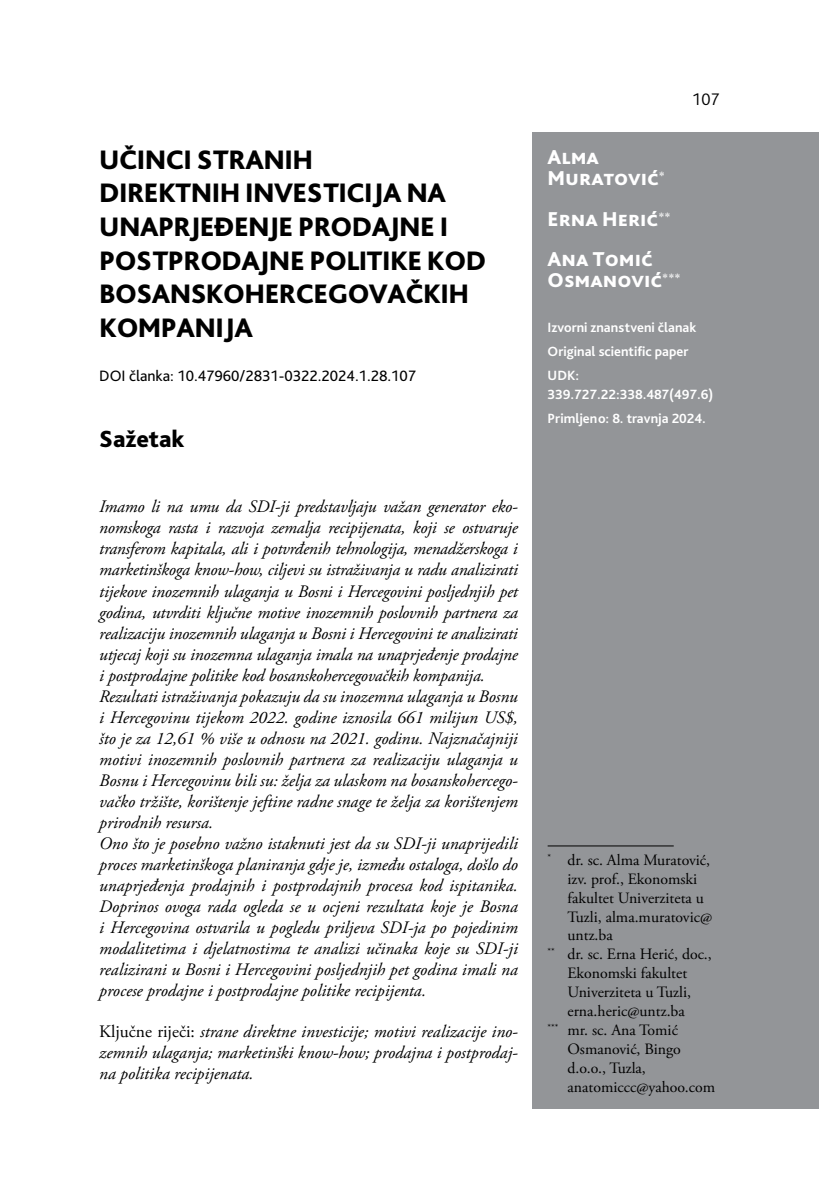
<style>
.page{position:relative;width:819px;height:1191px;background:#fff}
.page>*{position:absolute;margin:0;border:0;box-sizing:border-box;transform-origin:0 0}
.t1{font:800 28px/33.6px "Bliss Pro";letter-spacing:-.02em;color:#000}
.t2{font:800 24.5px "Bliss Pro";color:#000}
.t3{font:800 21px/21px "Bliss Pro";color:#fff}
.t4{font:italic 17.5px/21px "Adobe Garamond Pro";color:#000}
.t5{font:300 17.5px "Bliss Pro";color:#000}
.t6{font:15.75px "Adobe Garamond Pro";color:#000}
.t7{font:15.75px "Bliss Pro";color:#000}
.t8{font:700 14px/24.2px "Bliss Pro";color:#fff}
.s1{font-style:normal}
</style>
<div class="page">
<div style="left:532px;top:132px;width:287px;height:977px;background:#939598"></div>
<hr style="left:547px;top:845px;width:126px;height:1px;background:#000">
<h1 class="t1" style="left:99px;top:142px;width:388px">UČINCI STRANIH<br>DIREKTNIH INVESTICIJA NA<br>UNAPRJEĐENJE PRODAJNE I<br>POSTPRODAJNE POLITIKE KOD<br>BOSANSKOHERCEGOVAČKIH<br>KOMPANIJA</h1>
<p class="t7" style="left:99px;top:366px;width:318px">DOI članka: 10.47960/2831-0322.2024.1.28.107</p>
<h2 class="t2" style="left:99px;top:423px;width:87px">Sažetak</h2>
<p class="t4" style="left:99px;top:497px;width:420px">Imamo li na umu da SDI-ji predstavljaju važan generator eko&shy;nomskoga rasta i razvoja zemalja recipijenata, koji se ostvaruje transferom kapitala, ali i potvrđenih tehnologija, menadžerskoga i marketinškoga know-how, ciljevi su istraživanja u radu analizirati tijekove inozemnih ulaganja u Bosni i Hercegovini posljednjih pet godina, utvrditi ključne motive inozemnih poslovnih partnera za realizaciju inozemnih ulaganja u Bosni i Hercegovini te analizirati utjecaj koji su inozemna ulaganja imala na unaprjeđenje prodajne i postprodajne politike kod bosanskohercegovačkih kompanija.<br>Rezultati istraživanja pokazuju da su inozemna ulaganja u Bosnu i Hercegovinu tijekom 2022. godine iznosila 661 milijun US$, što je za 12,61 % više u odnosu na 2021. godinu. Najznačajniji motivi inozemnih poslovnih partnera za realizaciju ulaganja u Bosnu i Hercegovinu bili su: želja za ulaskom na bosanskohercego&shy;vačko tržište, korištenje jeftine radne snage te želja za korištenjem prirodnih resursa.<br>Ono što je posebno važno istaknuti jest da su SDI-ji unaprijedili proces marketinškoga planiranja gdje je, između ostaloga, došlo do unaprjeđenja prodajnih i postprodajnih procesa kod ispitanika.<br>Doprinos ovoga rada ogleda se u ocjeni rezultata koje je Bosna i Hercegovina ostvarila u pogledu priljeva SDI-ja po pojedinim modalitetima i djelatnostima te analizi učinaka koje su SDI-ji realizirani u Bosni i Hercegovini posljednjih pet godina imali na procese prodajne i postprodajne politike recipijenta.</p>
<p class="t4" style="left:99px;top:1021px;width:420px;text-align:justify"><span class="s1">Ključne riječi:</span> strane direktne investicije; motivi realizacije ino&shy;zemnih ulaganja; marketinški know-how; prodajna i postprodaj&shy;na politika recipijenata.</p>
<p class="t5" style="left:692px;top:88px;width:29px">107</p>
<p class="t3" style="left:547px;top:146px;width:119px">Alma<br>Muratović∗</p>
<p class="t3" style="left:547px;top:198px;width:124px;line-height:40.8px">Erna Herić∗∗<br>Ana Tomić</p>
<p class="t3" style="left:547px;top:269px;width:134px">Osmanović∗∗∗</p>
<p class="t8" style="left:547px;top:314px;width:150px">Izvorni znanstveni članak<br>Original scientific paper<br>UDK:</p>
<p class="t8" style="left:547px;top:382px;width:167px">339.727.22:338.487(497.6)<br>Primljeno: 8. travnja 2024.</p>
<p class="t6" style="left:547px;top:850px;width:164px"><sup>*</sup> dr. sc. Alma Muratović,</p>
<p class="t6" style="left:567px;top:869px;width:131px">izv. prof., Ekonomski</p>
<p class="t6" style="left:567px;top:888px;width:138px">fakultet Univerziteta u</p>
<p class="t6" style="left:567px;top:907px;width:146px">Tuzli, alma.muratovic@</p>
<p class="t6" style="left:567px;top:926px;width:47px">untz.ba</p>
<p class="t6" style="left:547px;top:945px;width:166px"><sup>**</sup> dr. sc. Erna Herić, doc.,</p>
<p class="t6" style="left:567px;top:963px;width:121px">Ekonomski fakultet</p>
<p class="t6" style="left:567px;top:982px;width:125px">Univerziteta u Tuzli,</p>
<p class="t6" style="left:567px;top:1001px;width:119px">erna.heric@untz.ba</p>
<p class="t6" style="left:547px;top:1020px;width:132px"><sup>***</sup> mr. sc. Ana Tomić</p>
<p class="t6" style="left:567px;top:1039px;width:115px">Osmanović, Bingo</p>
<p class="t6" style="left:567px;top:1058px;width:80px">d.o.o., Tuzla,</p>
<p class="t6" style="left:567px;top:1077px;width:149px">anatomiccc@yahoo.com</p>
</div>
